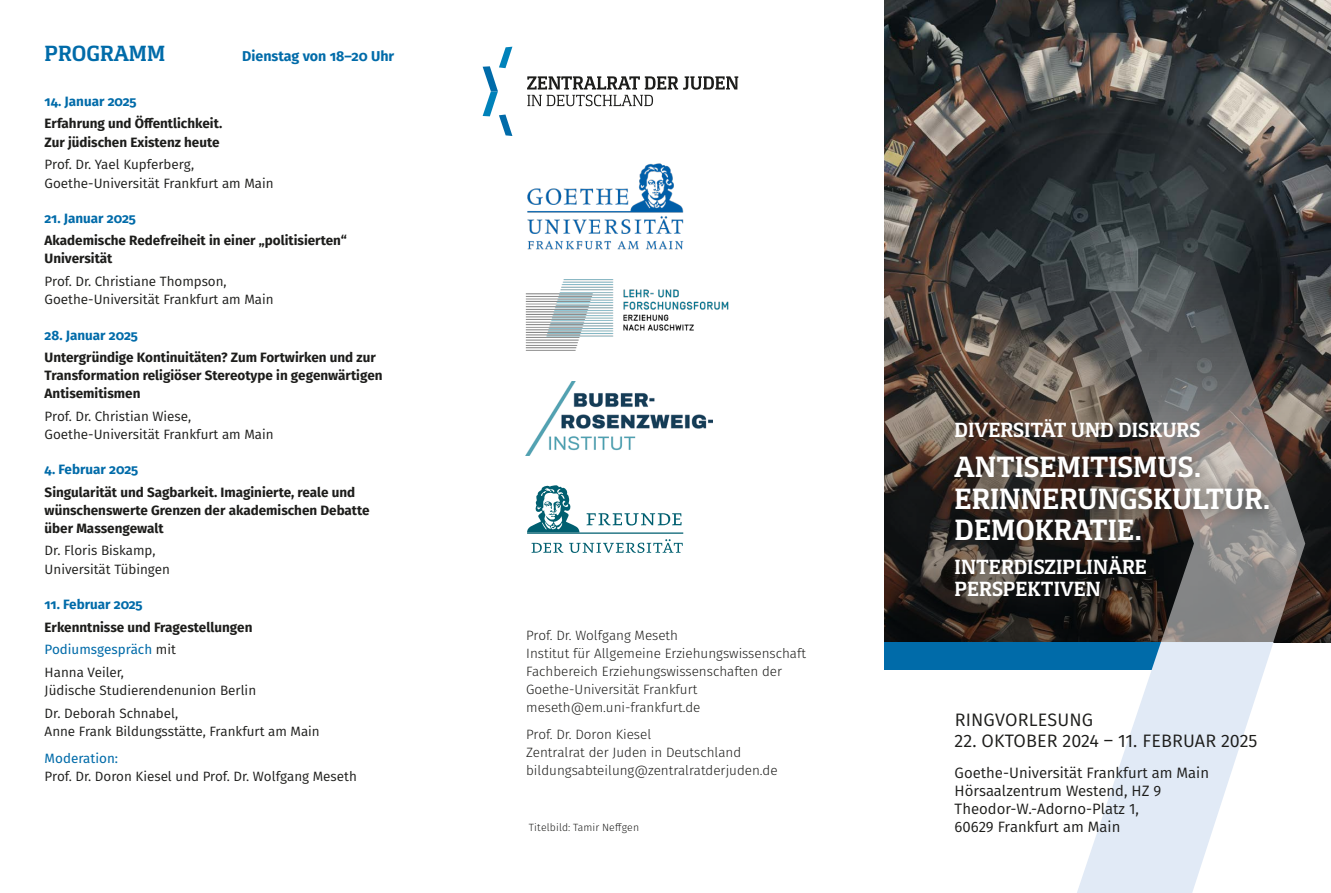
<style>
.page{position:relative;width:1331px;height:893px;background:#fff}
.page>*{position:absolute;margin:0;border:0;box-sizing:border-box;transform-origin:0 0}
.t1{font:700 30px/31.5px "Foral Pro";color:#fff}
.t2{font:700 22.5px "Foral Pro";color:#006ba9}
.t3{font:700 21px/22.5px "Foral Pro";color:#fff}
.t4{font:18px "Fira Sans";letter-spacing:.01em;color:#1d1d1b}
.t5{font:15px/18px "Fira Sans";color:#1d1d1b}
.t6{font:700 14.25px "Fira Sans";color:#006ba9}
.t7{font:700 13.5px/18.1px "Fira Sans";color:#1d1d1b}
.t8{font:13.5px/18.3px "Fira Sans";color:#1d1d1b}
.t9{font:300 13.5px/18px "Fira Sans";color:#1d1d1b}
.t10{font:700 13.5px "Fira Sans";color:#006ba9}
.t11{font:13.5px "Fira Sans";color:#006ba9}
.t12{font:300 10.5px "Fira Sans";letter-spacing:.01em;color:#1d1d1b}
.s1{font-weight:400;color:#006ba9}
.s2{font-weight:400}
</style>
<div class="page">
<img style="left:884px;top:0;width:447px;height:249px">
<svg style="left:884px;top:249px;width:447px;height:393px;background:#443c37"></svg>
<svg style="left:1063px;top:148px;width:242px;height:495px;background:#484949"></svg>
<div style="left:884px;top:642px;width:315px;height:28px;background:#006ba9"></div>
<svg style="left:1077px;top:642px;width:196px;height:251px;fill:#e1eaf6"></svg>
<div style="left:945px;top:445px;width:340px;height:169px;background:#1d1d1b;opacity:.75"></div>
<img style="left:525px;top:381px;width:188px;height:74px">
<svg style="left:527px;top:76px;width:211px;height:30px"></svg>
<svg style="left:483px;top:47px;width:29px;height:89px"></svg>
<img style="left:525px;top:279px;width:204px;height:72px">
<img style="left:527px;top:163px;width:157px;height:87px">
<hr style="left:527px;top:532px;width:156px;height:2px;background:#005f70">
<svg style="left:531px;top:539px;width:152px;height:14px"></svg>
<svg style="left:586px;top:513px;width:95px;height:12px"></svg>
<svg style="left:527px;top:485px;width:52px;height:47px"></svg>
<h2 class="t2" style="left:45px;top:40px;width:122px">PROGRAMM</h2>
<p class="t6" style="left:242px;top:44px;width:154px">Dienstag von 18–20 Uhr</p>
<p class="t10" style="left:45px;top:90px;width:94px">14. Januar 2025</p>
<p class="t7" style="left:45px;top:114px;width:179px">Erfahrung und Öffentlichkeit.<br>Zur jüdischen Existenz heute</p>
<p class="t8" style="left:45px;top:155px;width:230px">Prof. Dr. Yael Kupferberg,<br>Goethe-Universität Frankfurt am Main</p>
<p class="t10" style="left:45px;top:207px;width:93px">21. Januar 2025</p>
<p class="t7" style="left:45px;top:230px;width:304px">Akademische Redefreiheit in einer „politisierten“<br>Universität</p>
<p class="t8" style="left:45px;top:272px;width:230px">Prof. Dr. Christiane Thompson,<br>Goethe-Universität Frankfurt am Main</p>
<p class="t10" style="left:45px;top:324px;width:95px">28. Januar 2025</p>
<p class="t7" style="left:45px;top:347px;width:339px">Untergründige Kontinuitäten? Zum Fortwirken und zur<br>Transformation religiöser Stereotype in gegenwärtigen<br>Antisemitismen</p>
<p class="t8" style="left:45px;top:407px;width:230px">Prof. Dr. Christian Wiese,<br>Goethe-Universität Frankfurt am Main</p>
<p class="t10" style="left:45px;top:458px;width:95px">4. Februar 2025</p>
<p class="t7" style="left:45px;top:482px;width:326px">Singularität und Sagbarkeit. Imaginierte, reale und wünschenswerte Grenzen der akademischen Debatte über Massengewalt</p>
<p class="t8" style="left:45px;top:541px;width:127px">Dr. Floris Biskamp,<br>Universität Tübingen</p>
<p class="t10" style="left:45px;top:593px;width:100px">11. Februar 2025</p>
<p class="t7" style="left:45px;top:615px;width:209px;line-height:22.5px">Erkenntnisse und Fragestellungen<br><span class="s1">Podiumsgespräch</span> <span class="s2">mit<br>Hanna Veiler,</span></p>
<p class="t8" style="left:45px;top:679px;width:213px;line-height:22.5px">Jüdische Studierendenunion Berlin<br>Dr. Deborah Schnabel,</p>
<p class="t8" style="left:45px;top:722px;width:277px">Anne Frank Bildungsstätte, Frankfurt am Main</p>
<p class="t11" style="left:45px;top:748px;width:75px">Moderation:</p>
<p class="t8" style="left:45px;top:767px;width:314px">Prof. Dr. Doron Kiesel und Prof. Dr. Wolfgang Meseth</p>
<p class="t9" style="left:526px;top:626px;width:281px">Prof. Dr. Wolfgang Meseth<br>Institut für Allgemeine Erziehungswissenschaft Fachbereich Erziehungswissenschaften der Goethe-Universität Frankfurt meseth@em.uni-frankfurt.de</p>
<p class="t9" style="left:526px;top:725px;width:253px">Prof. Dr. Doron Kiesel<br>Zentralrat der Juden in Deutschland bildungsabteilung@zentralratderjuden.de</p>
<p class="t12" style="left:529px;top:820px;width:112px">Titelbild: Tamir Neffgen</p>
<h3 class="t3" style="left:955px;top:418px;width:247px">DIVERSITÄT UND DISKURS</h3>
<h1 class="t1" style="left:955px;top:451px;width:318px">ANTISEMITISMUS.<br>ERINNERUNGSKULTUR.<br>DEMOKRATIE.</h1>
<h3 class="t3" style="left:955px;top:555px;width:194px">INTERDISZIPLINÄRE<br>PERSPEKTIVEN</h3>
<h3 class="t4" style="left:955px;top:706px;width:140px">RINGVORLESUNG</h3>
<h3 class="t4" style="left:955px;top:728px;width:304px">22. OKTOBER 2024 – 11. FEBRUAR 2025</h3>
<p class="t5" style="left:955px;top:763px;width:256px">Goethe-Universität Frankfurt am Main<br>Hörsaalzentrum Westend, HZ 9<br>Theodor-W.-Adorno-Platz 1,<br>60629 Frankfurt am Main</p>
</div>
